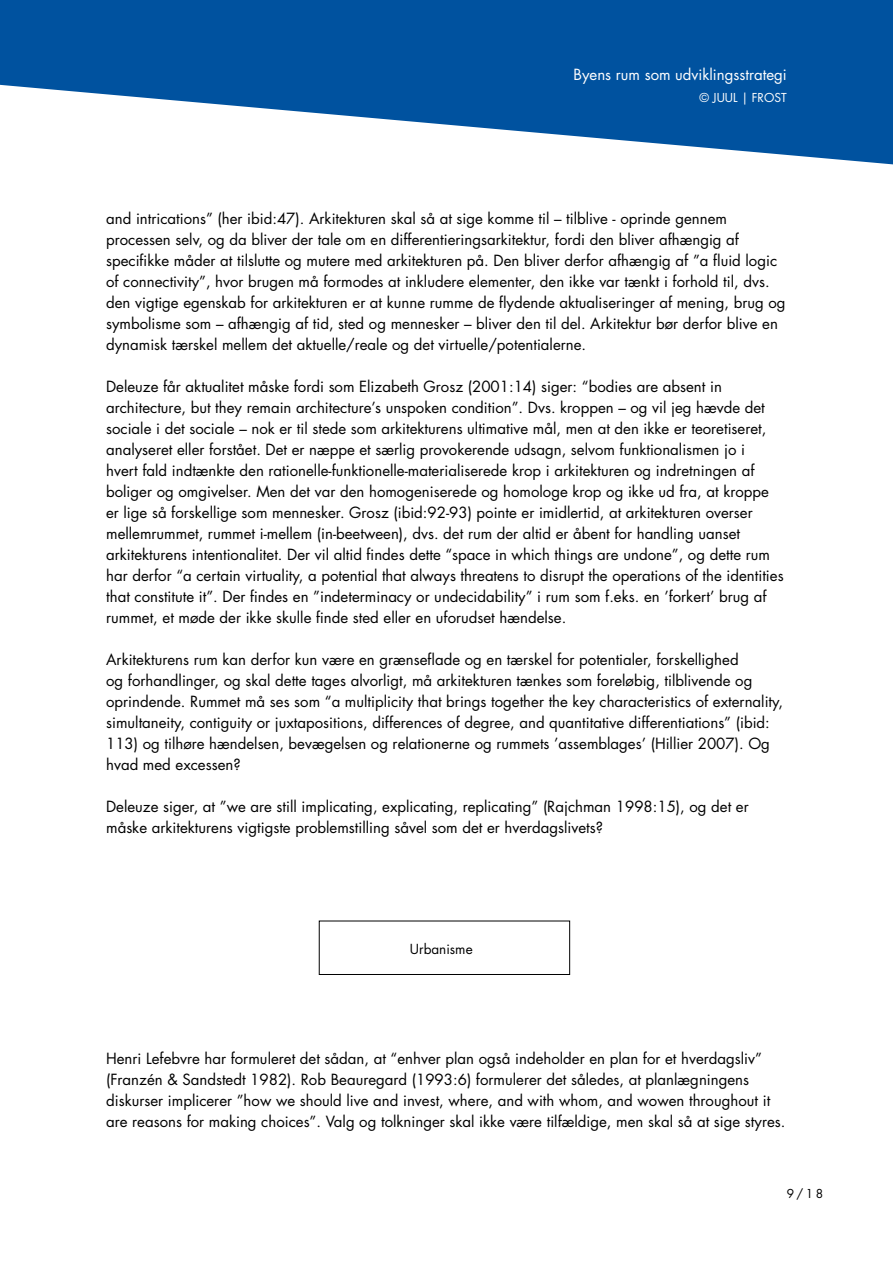
<style>
.page{position:relative;width:893px;height:1263px;background:#fff}
.page>*{position:absolute;margin:0;border:0;box-sizing:border-box;transform-origin:0 0}
.t1{font:15px/21px "Futura";color:#000}
.t2{font:15px "Futura";color:#fff}
.t3{font:13.5px "Futura";color:#000}
.t4{font:12px "Futura";color:#fff}
.t5{font:12px "Futura";color:#000}
</style>
<div class="page">
<svg style="left:0;top:0;width:892px;height:165px;fill:#00529f"></svg>
<div style="left:319px;top:921px;width:251px;height:54px;border:1px solid #000"></div>
<p class="t2" style="left:573px;top:68px;width:215px">Byens rum som udviklingsstrategi</p>
<p class="t4" style="left:699px;top:92px;width:89px">© JUUL | FROST</p>
<p class="t1" style="left:106px;top:209px;width:681px">and intrications” (her ibid:47). Arkitekturen skal så at sige komme til – tilblive - oprinde gennem processen selv, og da bliver der tale om en differentieringsarkitektur, fordi den bliver afhængig af specifikke måder at tilslutte og mutere med arkitekturen på. Den bliver derfor afhængig af ”a fluid logic of connectivity”, hvor brugen må formodes at inkludere elementer, den ikke var tænkt i forhold til, dvs. den vigtige egenskab for arkitekturen er at kunne rumme de flydende aktualiseringer af mening, brug og symbolisme som – afhængig af tid, sted og mennesker – bliver den til del. Arkitektur bør derfor blive en dynamisk tærskel mellem det aktuelle/reale og det virtuelle/potentialerne.</p>
<p class="t1" style="left:106px;top:377px;width:679px">Deleuze får aktualitet måske fordi som Elizabeth Grosz (2001:14) siger: “bodies are absent in architecture, but they remain architecture’s unspoken condition”. Dvs. kroppen – og vil jeg hævde det sociale i det sociale – nok er til stede som arkitekturens ultimative mål, men at den ikke er teoretiseret, analyseret eller forstået. Det er næppe et særlig provokerende udsagn, selvom funktionalismen jo i<br>hvert fald indtænkte den rationelle-funktionelle-materialiserede krop i arkitekturen og indretningen af boliger og omgivelser. Men det var den homogeniserede og homologe krop og ikke ud fra, at kroppe er lige så forskellige som mennesker. Grosz (ibid:92-93) pointe er imidlertid, at arkitekturen overser mellemrummet, rummet i-mellem (in-beetween), dvs. det rum der altid er åbent for handling uanset arkitekturens intentionalitet. Der vil altid findes dette “space in which things are undone”, og dette rum har derfor “a certain virtuality, a potential that always threatens to disrupt the operations of the identities that constitute it”. Der findes en ”indeterminacy or undecidability” i rum som f.eks. en ’forkert’ brug af rummet, et møde der ikke skulle finde sted eller en uforudset hændelse.</p>
<p class="t1" style="left:106px;top:650px;width:678px">Arkitekturens rum kan derfor kun være en grænseflade og en tærskel for potentialer, forskellighed<br>og forhandlinger, og skal dette tages alvorligt, må arkitekturen tænkes som foreløbig, tilblivende og oprindende. Rummet må ses som “a multiplicity that brings together the key characteristics of externality, simultaneity, contiguity or juxtapositions, differences of degree, and quantitative differentiations” (ibid:<br>113) og tilhøre hændelsen, bevægelsen og relationerne og rummets ’assemblages’ (Hillier 2007). Og hvad med excessen?</p>
<p class="t1" style="left:106px;top:797px;width:644px">Deleuze siger, at ”we are still implicating, explicating, replicating” (Rajchman 1998:15), og det er måske arkitekturens vigtigste problemstilling såvel som det er hverdagslivets?</p>
<p class="t3" style="left:410px;top:943px;width:64px">Urbanisme</p>
<p class="t1" style="left:106px;top:1049px;width:680px">Henri Lefebvre har formuleret det sådan, at “enhver plan også indeholder en plan for et hverdagsliv” (Franzén &amp; Sandstedt 1982). Rob Beauregard (1993:6) formulerer det således, at planlægningens diskurser implicerer ”how we should live and invest, where, and with whom, and wowen throughout it are reasons for making choices”. Valg og tolkninger skal ikke være tilfældige, men skal så at sige styres.</p>
<p class="t5" style="left:786px;top:1188px;width:38px">9/18</p>
</div>
